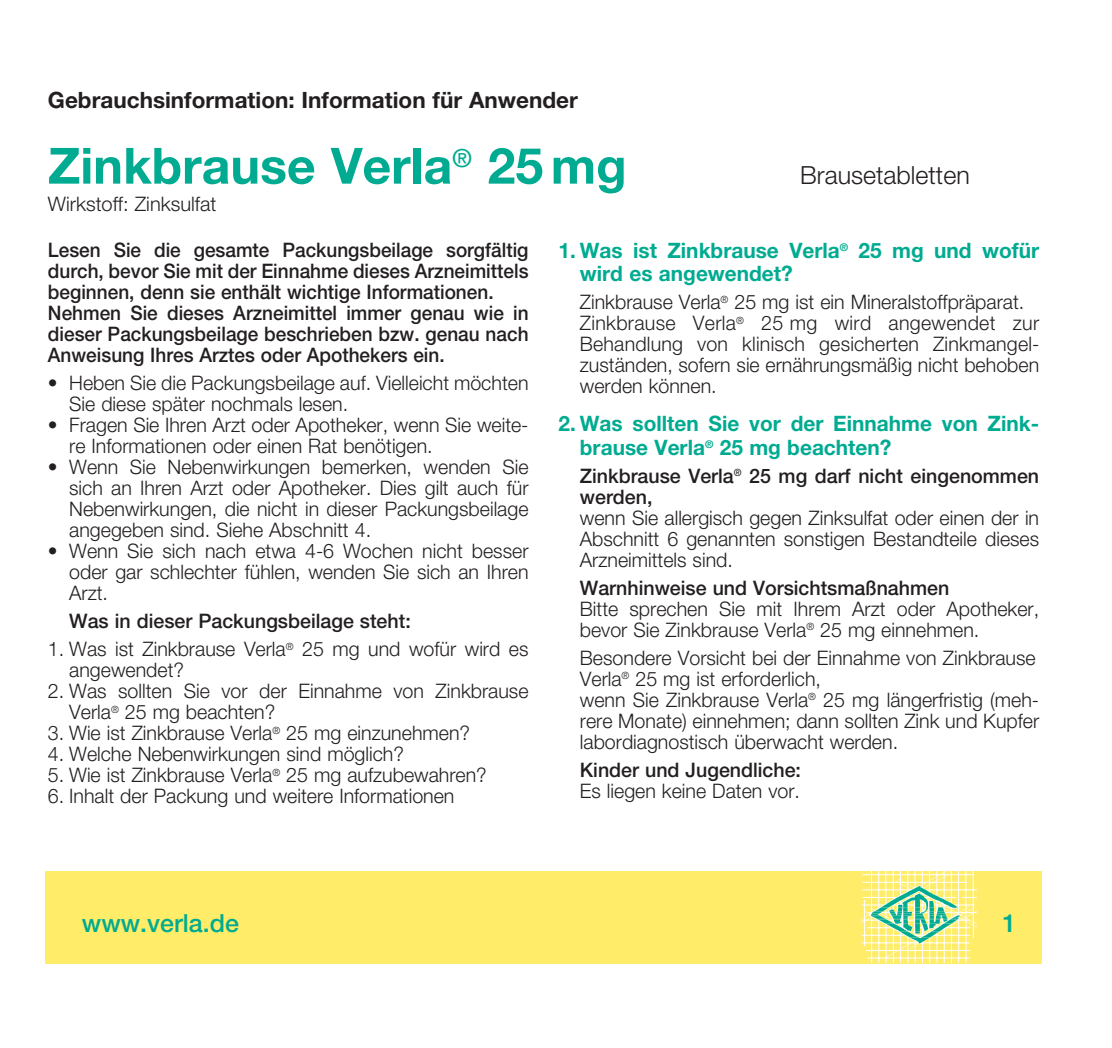
<style>
.page{position:relative;width:1112px;height:1048px;background:#fff}
.page>*{position:absolute;margin:0;border:0;box-sizing:border-box;transform-origin:0 0}
.t1{font:700 50px "Helvetica Neue LT Pro";color:#00ab91}
.t2{font:300 25px "Helvetica Neue LT Pro";color:#231f20}
.t3{font:500 25px "Helvetica Neue LT Pro";color:#00ab91}
.t4{font:700 22.5px "Helvetica Neue LT Pro";color:#231f20}
.t5{font:700 21.25px/23.5px "Helvetica Neue LT Pro";color:#00ab91}
.t6{font:300 20px/21px "Helvetica Neue LT Pro";color:#231f20}
.t7{font:500 20px/21px "Helvetica Neue LT Pro";color:#231f20;scale:.95 1}
.t8{font:500 20px/21px "Helvetica Neue LT Pro";color:#231f20}
</style>
<div class="page">
<div style="left:45px;top:871px;width:996px;height:92px;background:#ffec69"></div>
<hr style="left:965px;top:870px;width:1px;height:92px;background:#fff">
<hr style="left:958px;top:870px;width:1px;height:92px;background:#fff">
<hr style="left:950px;top:870px;width:1px;height:92px;background:#fff">
<hr style="left:943px;top:870px;width:1px;height:92px;background:#fff">
<hr style="left:936px;top:870px;width:1px;height:92px;background:#fff">
<hr style="left:929px;top:870px;width:1px;height:92px;background:#fff">
<hr style="left:921px;top:870px;width:1px;height:92px;background:#fff">
<hr style="left:914px;top:870px;width:1px;height:92px;background:#fff">
<hr style="left:907px;top:870px;width:1px;height:92px;background:#fff">
<hr style="left:899px;top:870px;width:2px;height:92px;background:#fff">
<hr style="left:892px;top:870px;width:1px;height:92px;background:#fff">
<hr style="left:885px;top:870px;width:1px;height:92px;background:#fff">
<hr style="left:878px;top:870px;width:1px;height:92px;background:#fff">
<hr style="left:870px;top:870px;width:2px;height:92px;background:#fff">
<svg style="left:860px;top:871px;width:116px;height:87px"></svg>
<p class="t4" style="left:48px;top:86px;width:531px">Gebrauchsinformation: Information für Anwender</p>
<h1 class="t1" style="left:48px;top:134px;width:580px">Zinkbrause Verla<sup>®</sup> 25mg</h1>
<p class="t2" style="left:800px;top:159px;width:171px">Brausetabletten</p>
<p class="t6" style="left:48px;top:193px;width:170px">Wirkstoff: Zinksulfat</p>
<p class="t7" style="left:48px;top:239px;width:507px">Lesen Sie die gesamte Packungsbeilage sorgfältig durch, bevor Sie mit der Einnahme dieses Arzneimittels beginnen, denn sie enthält wichtige Informationen.<br>Nehmen Sie dieses Arzneimittel immer genau wie in dieser Packungsbeilage beschrieben bzw. genau nach Anweisung Ihres Arztes oder Apothekers ein.</p>
<p class="t6" style="left:69px;top:372px;width:461px;text-indent:-21px">• Heben Sie die Packungsbeilage auf. Vielleicht möchten<br>Sie diese später nochmals lesen.</p>
<p class="t6" style="left:69px;top:414px;width:461px;text-indent:-21px">• Fragen Sie Ihren Arzt oder Apotheker, wenn Sie weite&shy;re Informationen oder einen Rat benötigen.</p>
<p class="t6" style="left:69px;top:456px;width:461px;text-align:justify;text-indent:-21px">• Wenn Sie Nebenwirkungen bemerken, wenden Sie sich an Ihren Arzt oder Apotheker. Dies gilt auch für Nebenwirkungen, die nicht in dieser Packungsbeilage angegeben sind. Siehe Abschnitt 4.</p>
<p class="t6" style="left:69px;top:540px;width:461px;text-align:justify;text-indent:-21px">• Wenn Sie sich nach etwa 4-6 Wochen nicht besser oder gar schlechter fühlen, wenden Sie sich an Ihren Arzt.</p>
<p class="t8" style="left:69px;top:610px;width:343px">Was in dieser Packungsbeilage steht:</p>
<p class="t6" style="left:69px;top:638px;width:461px;text-indent:-21px">1. Was ist Zinkbrause Verla<sup>®</sup> 25 mg und wofür wird es angewendet?</p>
<p class="t6" style="left:69px;top:680px;width:461px;text-indent:-21px">2. Was sollten Sie vor der Einnahme von Zinkbrause<br>Verla<sup>®</sup> 25 mg beachten?</p>
<p class="t6" style="left:48px;top:722px;width:423px">3. Wie ist Zinkbrause Verla<sup>®</sup> 25 mg einzunehmen?</p>
<p class="t6" style="left:48px;top:743px;width:357px">4. Welche Nebenwirkungen sind möglich?</p>
<p class="t6" style="left:48px;top:764px;width:440px">5. Wie ist Zinkbrause Verla<sup>®</sup> 25 mg aufzubewahren?</p>
<p class="t6" style="left:48px;top:785px;width:408px">6. Inhalt der Packung und weitere Informationen</p>
<p class="t5" style="left:580px;top:238px;width:461px;text-indent:-21px">1. Was ist Zinkbrause Verla<sup>®</sup> 25 mg und wofür wird es angewendet?</p>
<p class="t6" style="left:580px;top:291px;width:461px">Zinkbrause Verla<sup>®</sup> 25 mg ist ein Mineralstoffpräparat.<br>Zinkbrause Verla<sup>®</sup> 25 mg wird angewendet zur Behandlung von klinisch gesicherten Zinkmangel&shy;zuständen, sofern sie ernährungsmäßig nicht behoben werden können.</p>
<p class="t5" style="left:580px;top:411px;width:461px;text-indent:-21px">2. Was sollten Sie vor der Einnahme von Zink&shy;brause Verla<sup>®</sup> 25 mg beachten?</p>
<p class="t8" style="left:580px;top:465px;width:461px">Zinkbrause Verla<sup>®</sup> 25 mg darf nicht eingenommen werden,</p>
<p class="t6" style="left:580px;top:507px;width:461px;text-align:justify">wenn Sie allergisch gegen Zinksulfat oder einen der in Abschnitt 6 genannten sonstigen Bestandteile dieses Arzneimittels sind.</p>
<p class="t8" style="left:580px;top:577px;width:371px">Warnhinweise und Vorsichtsmaßnahmen</p>
<p class="t6" style="left:580px;top:598px;width:461px">Bitte sprechen Sie mit Ihrem Arzt oder Apotheker, bevor Sie Zinkbrause Verla<sup>®</sup> 25 mg einnehmen.</p>
<p class="t6" style="left:580px;top:647px;width:461px">Besondere Vorsicht bei der Einnahme von Zinkbrause Verla<sup>®</sup> 25 mg ist erforderlich,<br>wenn Sie Zinkbrause Verla<sup>®</sup> 25 mg längerfristig (meh&shy;rere Monate) einnehmen; dann sollten Zink und Kupfer labordiagnostisch überwacht werden.</p>
<p class="t8" style="left:580px;top:759px;width:223px">Kinder und Jugendliche:</p>
<p class="t6" style="left:580px;top:780px;width:222px">Es liegen keine Daten vor.</p>
<p class="t3" style="left:82px;top:907px;width:159px">www.verla.de</p>
<p class="t3" style="left:1002px;top:908px;width:15px">1</p>
</div>
